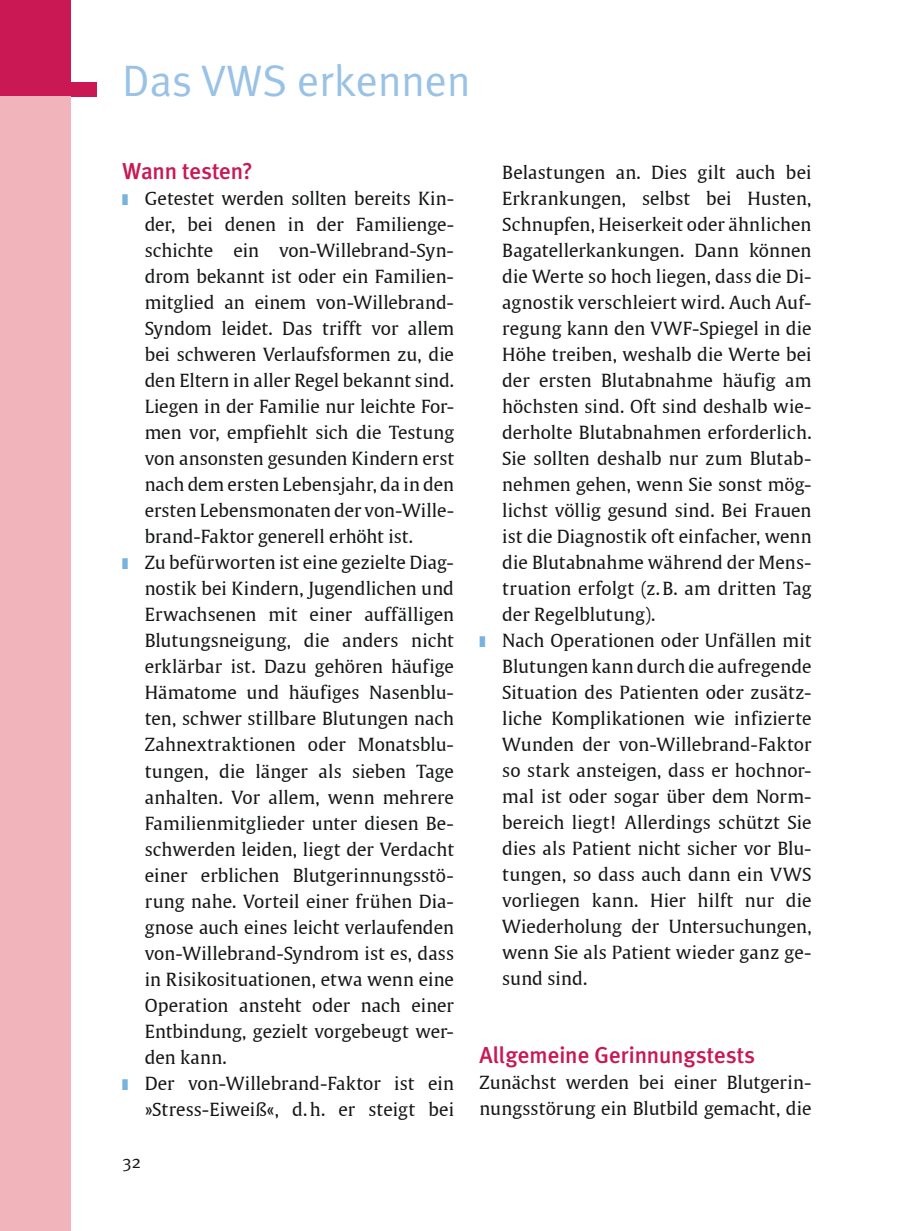
<style>
.page{position:relative;width:908px;height:1231px;background:#fff}
.page>*{position:absolute;margin:0;border:0;box-sizing:border-box;transform-origin:0 0}
.t1{font:44px "Meta Plus Normal";color:#99c2e6}
.t2{font:500 23px "Meta Plus";color:#c91854}
.t3{font:18px/26px "Thieme Gulliver 2008";color:#151616;text-align:justify}
.t4{font:18px "Meta Plus Normal";color:#151616}
.s1{font-family:"European Pi Three";color:#79b2dc}
</style>
<div class="page">
<div style="left:0;top:82px;width:96px;height:14px;background:#c91854"></div>
<div style="left:0;top:0;width:71px;height:96px;background:#c91854"></div>
<div style="left:0;top:96px;width:71px;height:1134px;background:#f1b4bb"></div>
<h1 class="t1" style="left:122px;top:64px;width:350px">Das VWS erkennen</h1>
<p class="t2" style="left:122px;top:162px;width:132px">Wann testen?</p>
<p class="t3" style="left:145px;top:187px;width:311px;text-indent:-23px"><span class="s1">-</span> Getestet werden sollten bereits Kin - der, bei denen in der Familienge&shy;schichte ein von-Willebrand-Syn&shy;drom bekannt ist oder ein Familien&shy;mitglied an einem von-Willebrand-Syndom leidet. Das trifft vor allem bei schweren Verlaufsformen zu, die den Eltern in aller Regel bekannt sind.<br>Liegen in der Familie nur leichte For&shy;men vor, empfiehlt sich die Testung von ansonsten gesunden Kindern erst nach dem ersten Lebensjahr, da in den ersten Lebensmonaten der von-Wille&shy;brand-Faktor generell erhöht ist.</p>
<p class="t3" style="left:145px;top:551px;width:311px;text-indent:-23px"><span class="s1">-</span> Zu befürworten ist eine gezielte Diag&shy;nostik bei Kindern, Jugendlichen und Erwachsenen mit einer auffälligen Blutungsneigung, die anders nicht erklärbar ist. Dazu gehören häufige Hämatome und häufiges Nasenblu&shy;ten, schwer stillbare Blutungen nach Zahnextraktionen oder Monatsblu&shy;tungen, die länger als sieben Tage anhalten. Vor allem, wenn mehrere Familienmitglieder unter diesen Be&shy;schwerden leiden, liegt der Verdacht einer erblichen Blutgerinnungsstö&shy;rung nahe. Vorteil einer frühen Dia&shy;gnose auch eines leicht verlaufenden von-Willebrand-Syndrom ist es, dass in Risikosituationen, etwa wenn eine Operation ansteht oder nach einer Entbindung, gezielt vorgebeugt wer&shy;den kann.</p>
<p class="t3" style="left:122px;top:1071px;width:333px;text-align:right"><span class="s1">-</span> Der von-Willebrand-Faktor ist ein »Stress-Eiweiß«, d. h. er steigt bei</p>
<p class="t4" style="left:122px;top:1154px;width:21px">32</p>
<p class="t3" style="left:502px;top:160px;width:311px">Belastungen an. Dies gilt auch bei Erkrankungen, selbst bei Husten, Schnupfen, Heiserkeit oder ähnlichen Bagatellerkankungen. Dann können die Werte so hoch liegen, dass die Di&shy;agnostik verschleiert wird. Auch Auf&shy;regung kann den VWF-Spiegel in die Höhe treiben, weshalb die Werte bei der ersten Blutabnahme häufig am höchsten sind. Oft sind deshalb wie&shy;derholte Blutabnahmen erforderlich.<br>Sie sollten deshalb nur zum Blutab&shy;nehmen gehen, wenn Sie sonst mög&shy;lichst völlig gesund sind. Bei Frauen ist die Diagnostik oft einfacher, wenn die Blutabnahme während der Mens&shy;truation erfolgt (z. B. am dritten Tag der Regelblutung).</p>
<p class="t3" style="left:502px;top:628px;width:311px;text-indent:-23px"><span class="s1">-</span> Nach Operationen oder Unfällen mit Blutungen kann durch die aufregende Situation des Patienten oder zusätz&shy;liche Komplikationen wie infizierte Wunden der von-Willebrand-Faktor so stark ansteigen, dass er hochnor&shy;mal ist oder sogar über dem Norm&shy;bereich liegt! Allerdings schützt Sie dies als Patient nicht sicher vor Blu&shy;tungen, so dass auch dann ein VWS vorliegen kann. Hier hilft nur die Wiederholung der Untersuchungen, wenn Sie als Patient wieder ganz ge&shy;sund sind.</p>
<p class="t2" style="left:479px;top:1046px;width:277px">Allgemeine Gerinnungstests</p>
<p class="t3" style="left:479px;top:1070px;width:333px">Zunächst werden bei einer Blutgerin&shy;nungsstörung ein Blutbild gemacht, die</p>
</div>
